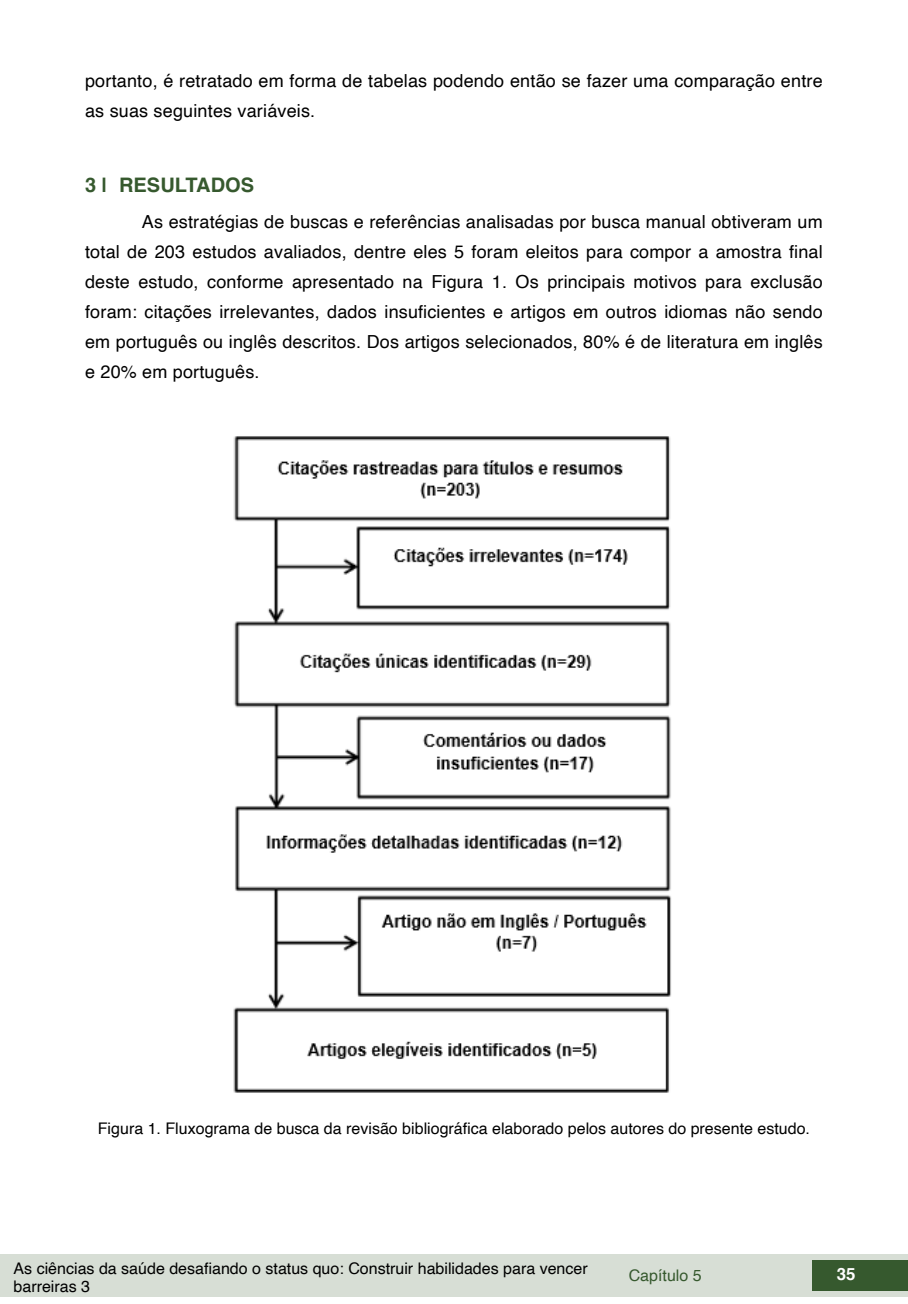
<style>
.page{position:relative;width:908px;height:1304px;background:#fff}
.page>*{position:absolute;margin:0;border:0;box-sizing:border-box;transform-origin:0 0}
.t1{font:700 20px "Helvetica";color:#36592e}
.t2{font:18px/30px "Helvetica";letter-spacing:.01em;color:#000}
.t3{font:700 16.8px "Helvetica";color:#fff}
.t4{font:16px/18.2px "Helvetica";color:#000}
.t5{font:16px "Helvetica";color:#36592e}
</style>
<div class="page">
<div style="left:0;top:1254px;width:906px;height:43px;background:#d7ded5"></div>
<div style="left:812px;top:1261px;width:95px;height:30px;background:#36592e"></div>
<img style="left:233px;top:436px;width:438px;height:657px">
<p class="t2" style="left:85px;top:66px;width:738px">portanto, é retratado em forma de tabelas podendo então se fazer uma comparação entre as suas seguintes variáveis.</p>
<p class="t1" style="left:85px;top:169px;width:170px">3 | RESULTADOS</p>
<p class="t2" style="left:85px;top:207px;width:738px;text-align:justify;text-indent:57px">As estratégias de buscas e referências analisadas por busca manual obtiveram um total de 203 estudos avaliados, dentre eles 5 foram eleitos para compor a amostra final deste estudo, conforme apresentado na Figura 1. Os principais motivos para exclusão foram: citações irrelevantes, dados insuficientes e artigos em outros idiomas não sendo em português ou inglês descritos. Dos artigos selecionados, 80% é de literatura em inglês e 20% em português.</p>
<p class="t4" style="left:98px;top:1120px;width:713px">Figura 1. Fluxograma de busca da revisão bibliográfica elaborado pelos autores do presente estudo.</p>
<p class="t4" style="left:14px;top:1260px;width:575px">As ciências da saúde desafiando o status quo: Construir habilidades para vencer barreiras 3</p>
<p class="t5" style="left:628px;top:1263px;width:74px">Capítulo 5</p>
<p class="t3" style="left:836px;top:1261px;width:20px">35</p>
</div>
